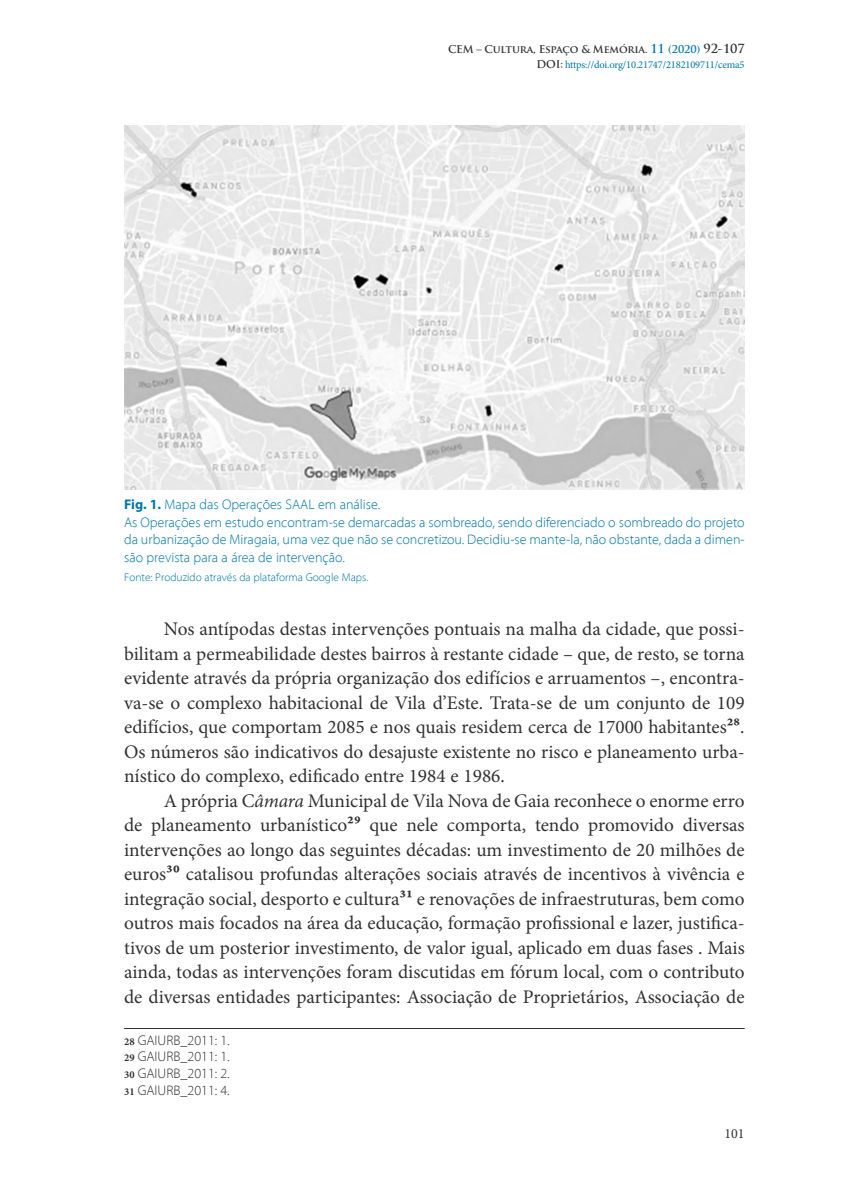
<style>
.page{position:relative;width:844px;height:1191px;background:#fff}
.page>*{position:absolute;margin:0;border:0;box-sizing:border-box;transform-origin:0 0}
.texto_corpo{font:19.25px/24.5px "Minion Pro";color:#323232;text-align:justify}
.legenda_fotografia{font:300 14px/17.5px "Myriad Pro";color:#0077a5;text-align:justify}
.Notas_CEM_01{font:300 14px "Myriad Pro";color:#323232}
.t1{font:14px "Minion Pro";color:#323232}
.fonte{font:300 11.38px "Myriad Pro";color:#0077a5}
.t2{font:10.5px "Minion Pro";letter-spacing:-.015em;color:#0077a5}
.t3{font:700 10.5px "Trajan Pro";letter-spacing:-.015em;color:#323232}
.s1{font-size:12.25px;color:#0077a5}
.s2{color:#0077a5}
.s3{font-size:12.25px}
.s4{font-family:"Trajan Pro";font-weight:700;color:#323232}
.s5{font-weight:700}
.s6{font-style:italic}
.s7{font-family:"Minion Pro";font-weight:700;font-size:10.5px}
</style>
<div class="page">
<hr style="left:124px;top:1028px;width:620px;height:1px;background:#323232">
<img style="left:124px;top:125px;width:620px;height:365px">
<p class="t3" style="left:448px;top:42px;width:298px">CEM – Cultura, Espaço &amp; Memória. <span class="s1">11</span> <span class="s2">(2020)</span> <span class="s3">92-107</span></p>
<p class="t2" style="left:536px;top:58px;width:209px"><span class="s4">DOI:</span> https://doi.org/10.21747/2182109711/cema5</p>
<p class="legenda_fotografia" style="left:124px;top:496px;width:257px"><span class="s5">Fig. 1.</span> Mapa das Operações SAAL em análise.</p>
<p class="legenda_fotografia" style="left:124px;top:513px;width:622px">As Operações em estudo encontram-se demarcadas a sombreado, sendo diferenciado o sombreado do projeto da urbanização de Miragaia, uma vez que não se concretizou. Decidiu-se mante-la, não obstante, dada a dimen‑ são prevista para a área de intervenção.</p>
<p class="fonte" style="left:124px;top:571px;width:246px">Fonte: Produzido através da plataforma Google Maps.</p>
<p class="texto_corpo" style="left:124px;top:617px;width:622px;text-indent:40px">Nos antípodas destas intervenções pontuais na malha da cidade, que possi&shy;bilitam a permeabilidade destes bairros à restante cidade – que, de resto, se torna evidente através da própria organização dos edifícios e arruamentos –, encontra&shy;va-se o complexo habitacional de Vila d’Este. Trata-se de um conjunto de 109 edifícios, que comportam 2085 e nos quais residem cerca de 17000 habitantes<span class="s5">28</span>.<br>Os números são indicativos do desajuste existente no risco e planeamento urba&shy;nístico do complexo, edificado entre 1984 e 1986.</p>
<p class="texto_corpo" style="left:124px;top:788px;width:622px;text-indent:40px">A própria C<span class="s6">âmara</span> Municipal de Vila Nova de Gaia reconhece o enorme erro de planeamento urbanístico<span class="s5">29</span> que nele comporta, tendo promovido diversas intervenções ao longo das seguintes décadas: um investimento de 20 milhões de euros<span class="s5">30</span> catalisou profundas alterações sociais através de incentivos à vivência e integração social, desporto e cultura<span class="s5">31</span> e renovações de infraestruturas, bem como outros mais focados na área da educação, formação profissional e lazer, justifica&shy;tivos de um posterior investimento, de valor igual, aplicado em duas fases . Mais ainda, todas as intervenções foram discutidas em fórum local, com o contributo de diversas entidades participantes: Associação de Proprietários, Associação de</p>
<p class="Notas_CEM_01" style="left:124px;top:1032px;width:107px"><span class="s7">28</span> GAIURB_2011: 1.</p>
<p class="Notas_CEM_01" style="left:124px;top:1049px;width:107px"><span class="s7">29</span> GAIURB_2011: 1.</p>
<p class="Notas_CEM_01" style="left:124px;top:1065px;width:107px"><span class="s7">30</span> GAIURB_2011: 2.</p>
<p class="Notas_CEM_01" style="left:124px;top:1082px;width:107px"><span class="s7">31</span> GAIURB_2011: 4.</p>
<p class="t1" style="left:724px;top:1124px;width:22px">101</p>
</div>
